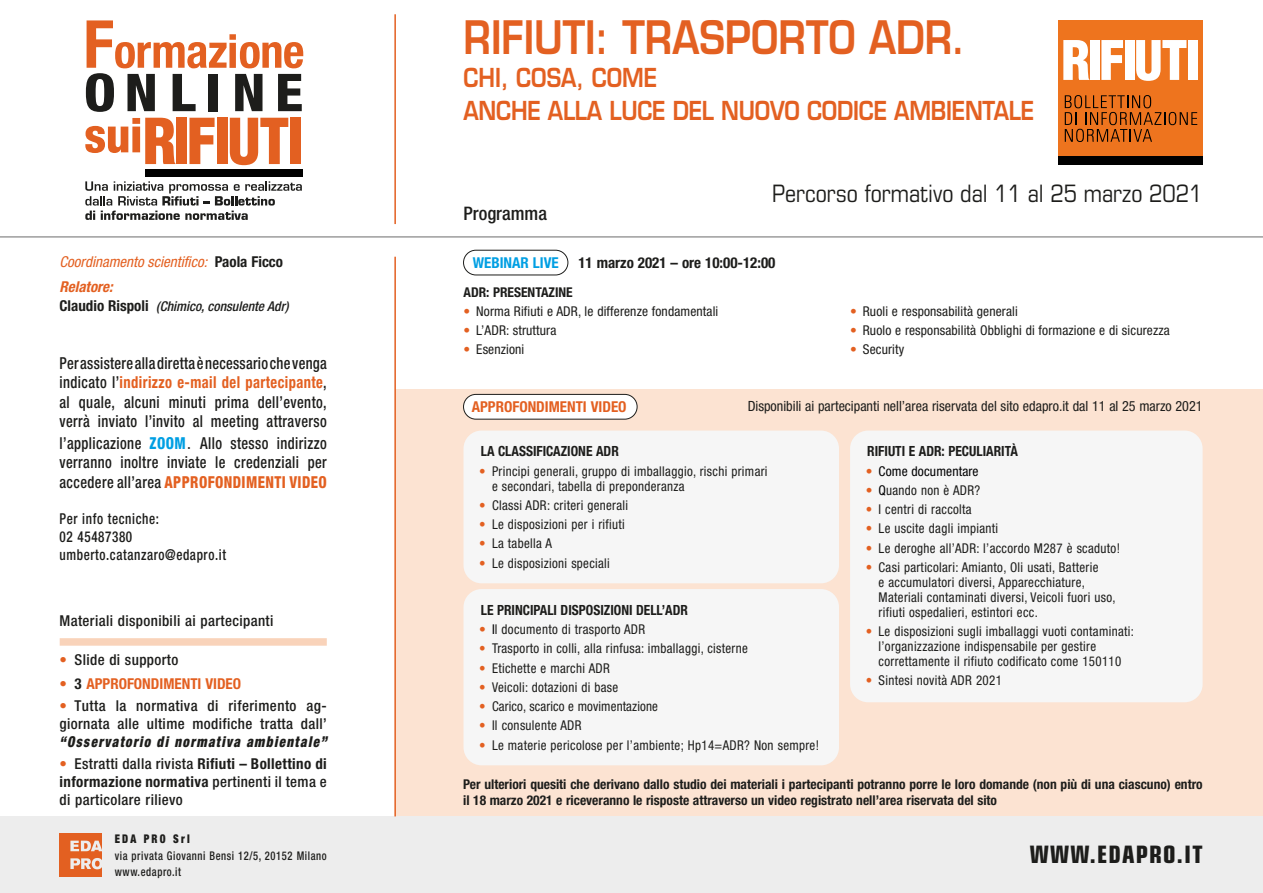
<style>
.page{position:relative;width:1263px;height:893px;background:#fff}
.page>*{position:absolute;margin:0;border:0;box-sizing:border-box;transform-origin:0 0}
.t1{font:600 45px "Eurostile";color:#e36021;scale:.85 1}
.t2{font:600 25.5px/33px "Eurostile";letter-spacing:-.01em;color:#e36021;scale:.85 1}
.t3{font:condensed 24px "Eurostile";color:#1d1d1b}
.t4{font:700 condensed 24px "Eurostile";letter-spacing:.05em;color:#1d1d1b}
.t5{font:500 condensed 18.6px "Helvetica Neue LT Std";color:#1d1d1b}
.t6{font:500 condensed 16.5px/19.5px "Helvetica Neue LT Std";letter-spacing:.03em;color:#1d1d1b;text-align:justify;scale:.88 1}
.t7{font:500 condensed 15px/18px "Helvetica Neue LT Std";letter-spacing:.025em;color:#1d1d1b}
.t8{font:500 condensed 15px/18px "Helvetica Neue LT Std";letter-spacing:.045em;color:#1d1d1b;scale:.88 1}
.t9{font:700 condensed 15px "Helvetica Neue LT Std";color:#e36021}
.t10{font:italic condensed 15px "Helvetica Neue LT Std";color:#e36021}
.t11{font:italic 900 condensed 15px "Helvetica Neue LT Std";letter-spacing:.1em;color:#1d1d1b;scale:.88 1}
.t12{font:700 condensed 15px "Helvetica Neue LT Std";color:#1d1d1b}
.t13{font:700 condensed 15px "Helvetica Neue LT Std";color:#009fe3}
.t14{font:italic 700 condensed 15px "Helvetica Neue LT Std";color:#e36021}
.t15{font:condensed 14.1px "Helvetica Neue LT Std";color:#1d1d1b}
.t16{font:700 condensed 14.1px "Helvetica Neue LT Std";color:#1d1d1b;scale:.96 1}
.t17{font:condensed 13.5px/15px "Helvetica Neue LT Std";letter-spacing:.025em;color:#1d1d1b;scale:.96 1}
.t18{font:700 condensed 13.5px/16.5px "Helvetica Neue LT Std";color:#1d1d1b}
.t19{font:condensed 13.5px "Helvetica Neue LT Std";letter-spacing:.025em;color:#1d1d1b}
.t20{font:italic 500 condensed 13.5px "Helvetica Neue LT Std";color:#1d1d1b}
.t21{font:condensed 13.5px "Helvetica Neue LT Std";letter-spacing:.01em;color:#020203}
.t22{font:500 condensed 12px/16.8px "Helvetica Neue LT Std";letter-spacing:.055em;color:#1d1d1b;scale:.88 1}
.t23{font:900 condensed 12px "Helvetica Neue LT Std";letter-spacing:.21em;color:#1d1d1b;scale:.88 1}
.s1{font-weight:700;font-style:normal;color:#1d1d1b}
.s2{font-weight:700;font-style:normal;font-size:15px}
.s3{font-weight:700;color:#e36021}
.s4{font-weight:800;color:#009fe3}
.s5{font-family:"Times";font-weight:400;font-stretch:normal;font-size:18px}
.s6{font-weight:800;color:#e36021}
.s7{color:#e36021}
.s8{font-weight:500}
.s9{color:#1d1d1b}
.s10{font-weight:700}
.s11{color:#020203}
</style>
<div class="page">
<div style="left:396px;top:389px;width:867px;height:427px;background:#fce3d2"></div>
<div style="left:0;top:816px;width:1263px;height:77px;background:#ededed"></div>
<hr style="left:394px;top:257px;width:2px;height:559px;background:#e36021">
<hr style="left:0;top:236px;width:1263px;height:2px;background:#9d9d9d">
<hr style="left:394px;top:14px;width:2px;height:210px;background:#e36021">
<img style="left:60px;top:834px;width:42px;height:42px">
<div style="left:60px;top:638px;width:267px;height:8px;background:#f9d3ba"></div>
<div style="left:1058px;top:20px;width:144px;height:145px;background:#ee741e"></div>
<svg style="left:1063px;top:40px;width:26px;height:40px"></svg>
<div style="left:1090px;top:40px;width:9px;height:40px;background:#fff"></div>
<svg style="left:1101px;top:40px;width:22px;height:40px"></svg>
<div style="left:1125px;top:40px;width:9px;height:40px;background:#fff"></div>
<svg style="left:1136px;top:40px;width:50px;height:41px"></svg>
<div style="left:1188px;top:40px;width:10px;height:40px;background:#fff"></div>
<div style="left:1058px;top:157px;width:145px;height:8px;background:#000"></div>
<svg style="left:1065px;top:95px;width:132px;height:47px"></svg>
<svg style="left:86px;top:20px;width:217px;height:92px"></svg>
<div style="left:146px;top:169px;width:157px;height:8px;background:#000"></div>
<svg style="left:85px;top:118px;width:90px;height:46px"></svg>
<div style="left:176px;top:118px;width:11px;height:46px;background:#e36021"></div>
<svg style="left:189px;top:118px;width:26px;height:46px"></svg>
<div style="left:217px;top:118px;width:11px;height:46px;background:#e36021"></div>
<svg style="left:230px;top:118px;width:58px;height:47px"></svg>
<div style="left:290px;top:118px;width:11px;height:46px;background:#e36021"></div>
<svg style="left:85px;top:181px;width:217px;height:39px"></svg>
<div style="left:463px;top:250px;width:105px;height:25px;border:1px solid #1d1d1b;border-radius:12px"></div>
<div style="left:463px;top:394px;width:174px;height:25px;background:#fff;border-radius:12px"></div>
<div style="left:463px;top:394px;width:174px;height:25px;border:1px solid #1d1d1b;border-radius:12px"></div>
<div style="left:463px;top:431px;width:376px;height:152px;background:#f6f6f6;border-radius:18px"></div>
<div style="left:850px;top:431px;width:352px;height:271px;background:#f6f6f6;border-radius:18px"></div>
<div style="left:463px;top:589px;width:376px;height:176px;background:#f6f6f6;border-radius:18px"></div>
<p class="t10" style="left:60px;top:253px;width:225px">Coordinamento scientifico: <span class="s1">Paola Ficco</span></p>
<p class="t14" style="left:60px;top:278px;width:55px">Relatore:</p>
<p class="t20" style="left:60px;top:298px;width:230px"><span class="s2">Claudio Rispoli</span> (Chimico, consulente Adr)</p>
<p class="t6" style="left:60px;top:353px;width:305px">Per assistere alla diretta è necessario che venga indicato l’<span class="s3">indirizzo e-mail del partecipante</span>, al quale, alcuni minuti prima dell’evento, verrà inviato l’invito al meeting attraverso</p>
<p class="t6" style="left:60px;top:433px;width:305px">l’applicazione <span class="s4">ZOOM</span><span class="s5">.</span> Allo stesso indirizzo verranno inoltre inviate le credenziali per accedere all’area <span class="s6">APPROFONDIMENTI VIDEO</span></p>
<p class="t8" style="left:60px;top:509px;width:191px">Per info tecniche:<br>02 45487380 umberto.catanzaro@edapro.it</p>
<p class="t7" style="left:60px;top:612px;width:215px">Materiali disponibili ai partecipanti</p>
<p class="t7" style="left:60px;top:650px;width:120px"><span class="s7">•</span> Slide di supporto</p>
<p class="t9" style="left:60px;top:674px;width:183px"><span class="s8">•</span> <span class="s9">3</span> APPROFONDIMENTI VIDEO</p>
<p class="t7" style="left:60px;top:696px;width:269px"><span class="s7">•</span> Tutta la normativa di riferimento ag&shy;giornata alle ultime modifiche tratta dall’</p>
<p class="t11" style="left:60px;top:732px;width:305px">“Osservatorio di normativa ambientale”</p>
<p class="t7" style="left:60px;top:754px;width:269px;text-align:justify"><span class="s7">•</span> Estratti dalla rivista <span class="s10">Rifiuti – Bollettino di informazione normativa</span> pertinenti il tema e di particolare rilievo</p>
<p class="t23" style="left:115px;top:831px;width:87px">EDA PRO Srl</p>
<p class="t22" style="left:115px;top:847px;width:242px">via privata Giovanni Bensi 12/5, 20152 Milano www.edapro.it</p>
<h1 class="t1" style="left:463px;top:9px;width:592px">RIFIUTI: TRASPORTO ADR.</h1>
<h2 class="t2" style="left:463px;top:61px;width:673px">CHI, COSA, COME<br>ANCHE ALLA LUCE DEL NUOVO CODICE AMBIENTALE</h2>
<h3 class="t5" style="left:463px;top:203px;width:85px">Programma</h3>
<p class="t13" style="left:473px;top:254px;width:87px">WEBINAR LIVE</p>
<h3 class="t3" style="left:772px;top:179px;width:432px">Percorso formativo dal 11 al 25 marzo 2021</h3>
<p class="t12" style="left:578px;top:254px;width:199px">11 marzo 2021 – ore 10:00-12:00</p>
<p class="t18" style="left:463px;top:283px;width:111px">ADR: PRESENTAZINE</p>
<p class="t19" style="left:463px;top:303px;width:256px"><span class="s7">•</span> Norma Rifiuti e ADR, le differenze fondamentali</p>
<p class="t19" style="left:463px;top:322px;width:94px"><span class="s7">•</span> L’ADR: struttura</p>
<p class="t19" style="left:463px;top:341px;width:62px"><span class="s7">•</span> Esenzioni</p>
<p class="t9" style="left:472px;top:398px;width:156px">APPROFONDIMENTI VIDEO</p>
<p class="t19" style="left:850px;top:303px;width:169px"><span class="s7">•</span> Ruoli e responsabilità generali</p>
<p class="t19" style="left:850px;top:322px;width:321px"><span class="s7">•</span> Ruolo e responsabilità Obblighi di formazione e di sicurezza</p>
<p class="t19" style="left:850px;top:341px;width:56px"><span class="s7">•</span> Security</p>
<p class="t15" style="left:748px;top:398px;width:456px">Disponibili ai partecipanti nell’area riservata del sito edapro.it dal 11 al 25 marzo 2021</p>
<p class="t16" style="left:481px;top:443px;width:145px">LA CLASSIFICAZIONE ADR</p>
<p class="t17" style="left:492px;top:463px;width:288px;text-indent:-13px"><span class="s7">•</span> Principi generali, gruppo di imballaggio, rischi primari e secondari, tabella di preponderanza</p>
<p class="t17" style="left:479px;top:497px;width:157px"><span class="s7">•</span> Classi ADR: criteri generali</p>
<p class="t17" style="left:479px;top:517px;width:153px"><span class="s7">•</span> Le disposizioni per i rifiuti</p>
<p class="t17" style="left:479px;top:536px;width:77px"><span class="s7">•</span> La tabella A</p>
<p class="t17" style="left:479px;top:555px;width:138px"><span class="s7">•</span> Le disposizioni speciali</p>
<p class="t16" style="left:481px;top:601px;width:217px">LE PRINCIPALI DISPOSIZIONI DELL’ADR</p>
<p class="t17" style="left:479px;top:622px;width:174px"><span class="s7">•</span> <span class="s11">I</span>l documento di trasporto ADR</p>
<p class="t17" style="left:479px;top:641px;width:281px"><span class="s7">•</span> Trasporto in colli, alla rinfusa: imballaggi, cisterne</p>
<p class="t17" style="left:479px;top:660px;width:137px"><span class="s7">•</span> Etichette e marchi ADR</p>
<p class="t17" style="left:479px;top:679px;width:146px"><span class="s7">•</span> Veicoli: dotazioni di base</p>
<p class="t17" style="left:479px;top:699px;width:188px"><span class="s7">•</span> Carico, scarico e movimentazione</p>
<p class="t17" style="left:479px;top:718px;width:108px"><span class="s7">•</span> Il consulente ADR</p>
<p class="t17" style="left:479px;top:737px;width:355px"><span class="s7">•</span> Le materie pericolose per l’ambiente; Hp14=ADR? Non sempre!</p>
<p class="t16" style="left:867px;top:443px;width:158px">RIFIUTI E ADR: PECULIARITÀ</p>
<p class="t21" style="left:866px;top:463px;width:114px"><span class="s7">•</span> Come documentare</p>
<p class="t17" style="left:866px;top:482px;width:121px"><span class="s7">•</span> <span class="s11">Q</span>uando non è ADR?</p>
<p class="t17" style="left:866px;top:502px;width:112px"><span class="s7">•</span> I centri di raccolta</p>
<p class="t17" style="left:866px;top:521px;width:139px"><span class="s7">•</span> Le uscite dagli impianti</p>
<p class="t17" style="left:866px;top:540px;width:266px"><span class="s7">•</span> Le deroghe all’ADR: l’accordo M287 è scaduto!</p>
<p class="t17" style="left:878px;top:559px;width:248px;text-indent:-13px"><span class="s7">•</span> Casi particolari: Amianto, Oli usati, Batterie<br>e accumulatori diversi, Apparecchiature, Materiali contaminati diversi, Veicoli fuori uso, rifiuti ospedalieri, estintori ecc.</p>
<p class="t17" style="left:878px;top:624px;width:268px;text-indent:-13px"><span class="s7">•</span> Le disposizioni sugli imballaggi vuoti contaminati: l’organizzazione indispensabile per gestire correttamente il rifiuto codificato come 150110</p>
<p class="t17" style="left:866px;top:673px;width:143px"><span class="s7">•</span> Sintesi novità ADR 2021</p>
<p class="t18" style="left:463px;top:775px;width:741px">Per ulteriori quesiti che derivano dallo studio dei materiali i partecipanti potranno porre le loro domande (non più di una ciascuno) entro il 18 marzo 2021 e riceveranno le risposte attraverso un video registrato nell’area riservata del sito</p>
<h3 class="t4" style="left:1030px;top:840px;width:174px">WWW.EDAPRO.IT</h3>
</div>
